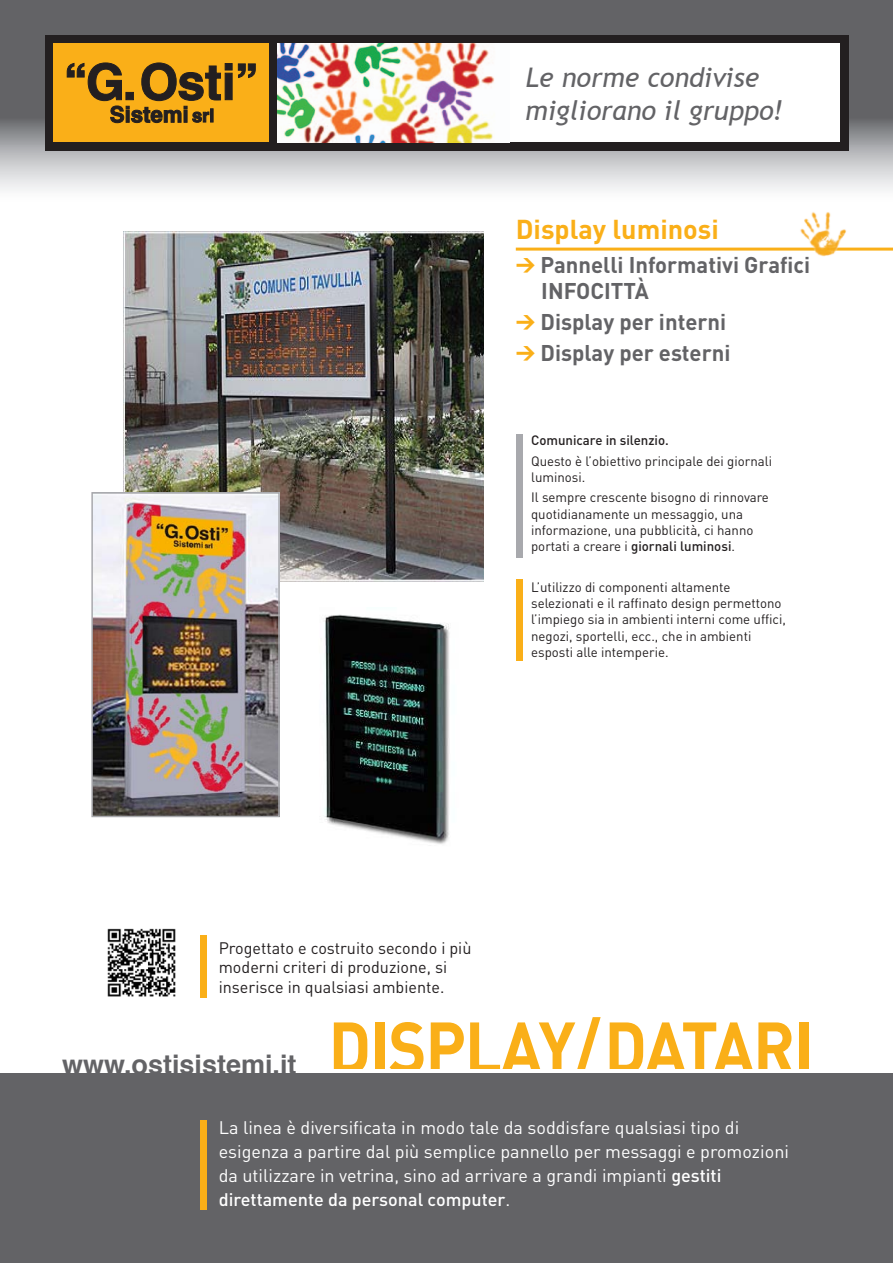
<style>
.page{position:relative;width:893px;height:1263px;background:#fff}
.page>*{position:absolute;margin:0;border:0;box-sizing:border-box;transform-origin:0 0}
.t1{font:700 72px "DIN";letter-spacing:-.02em;color:#faaf18;scale:.9 1}
.t2{font:italic 27px/32.4px "Trebuchet MS";color:#636366}
.t3{font:700 27px "Helvetica";color:#636366}
.t4{font:700 27px "DIN";color:#faaf18}
.t5{font:700 22.5px/25.5px "DIN";color:#636366}
.t6{font:18px/24px "DIN";color:#fff}
.t7{font:16.5px/19.8px "DIN";color:#231f20}
.t8{font:13.5px/16.2px "DIN";color:#231f20}
.t9{font:500 13.5px "DIN";color:#231f20}
.s1{font-weight:900;font-size:19.35px;color:#faaf18}
.s2{font-weight:500}
</style>
<div class="page">
<div style="left:0;top:1074px;width:893px;height:189px;background:#636366"></div>
<div style="left:200px;top:1120px;width:6px;height:89px;background:#faaf18"></div>
<div style="left:200px;top:935px;width:6px;height:63px;background:#faaf18"></div>
<svg style="left:0;top:0;width:893px;height:232px"></svg>
<div style="left:45px;top:35px;width:233px;height:116px;background:#231f20"></div>
<div style="left:269px;top:35px;width:580px;height:116px;background:#231f20"></div>
<div style="left:54px;top:44px;width:215px;height:98px;background:#faaf18"></div>
<div style="left:278px;top:44px;width:562px;height:98px;background:#fff"></div>
<img style="left:278px;top:44px;width:216px;height:98px">
<svg style="left:67px;top:63px;width:188px;height:60px"></svg>
<img style="left:107px;top:928px;width:69px;height:69px">
<hr style="left:516px;top:248px;width:377px;height:3px;background:#faaf18">
<img style="left:798px;top:208px;width:52px;height:49px">
<div style="left:516px;top:580px;width:6px;height:81px;background:#faaf18"></div>
<div style="left:516px;top:434px;width:6px;height:123px;background:#a8a9ad"></div>
<img style="left:123px;top:232px;width:361px;height:350px">
<img style="left:324px;top:614px;width:126px;height:230px">
<img style="left:94px;top:495px;width:183px;height:319px">
<div style="left:91px;top:492px;width:189px;height:325px;border:2px solid #a8a9ad"></div>
<h2 class="t2" style="left:526px;top:62px;width:259px">Le norme condivise migliorano il gruppo!</h2>
<h2 class="t4" style="left:516px;top:211px;width:205px">Display luminosi</h2>
<h3 class="t5" style="left:541px;top:251px;width:270px;text-indent:-25px"><span class="s1">&gt;</span> Pannelli Informativi Grafici<br>INFOCITTÀ</h3>
<h3 class="t5" style="left:516px;top:305px;width:216px;line-height:31.2px"><span class="s1">&gt;</span> Display per interni <span class="s1">&gt;</span> Display per esterni</h3>
<p class="t9" style="left:531px;top:432px;width:139px">Comunicare in silenzio.</p>
<p class="t8" style="left:531px;top:453px;width:242px">Questo è l’obiettivo principale dei giornali luminosi.</p>
<p class="t8" style="left:531px;top:489px;width:239px">Il sempre crescente bisogno di rinnovare quotidianamente un messaggio, una informazione, una pubblicità, ci hanno portati a creare i <span class="s2">giornali luminosi</span>.</p>
<p class="t8" style="left:531px;top:579px;width:256px">L’utilizzo di componenti altamente selezionati e il raffinato design permettono l’impiego sia in ambienti interni come uffici, negozi, sportelli, ecc., che in ambienti esposti alle intemperie.</p>
<p class="t7" style="left:219px;top:937px;width:254px">Progettato e costruito secondo i più moderni criteri di produzione, si inserisce in qualsiasi ambiente.</p>
<h2 class="t3" style="left:62px;top:1043px;width:236px">www.ostisistemi.it</h2>
<h1 class="t1" style="left:328px;top:1000px;width:541px">DISPLAY/DATARI</h1>
<p class="t6" style="left:219px;top:1115px;width:572px">La linea è diversificata in modo tale da soddisfare qualsiasi tipo di esigenza a partire dal più semplice pannello per messaggi e promozioni da utilizzare in vetrina, sino ad arrivare a grandi impianti <span class="s2">gestiti direttamente da personal computer</span>.</p>
</div>
